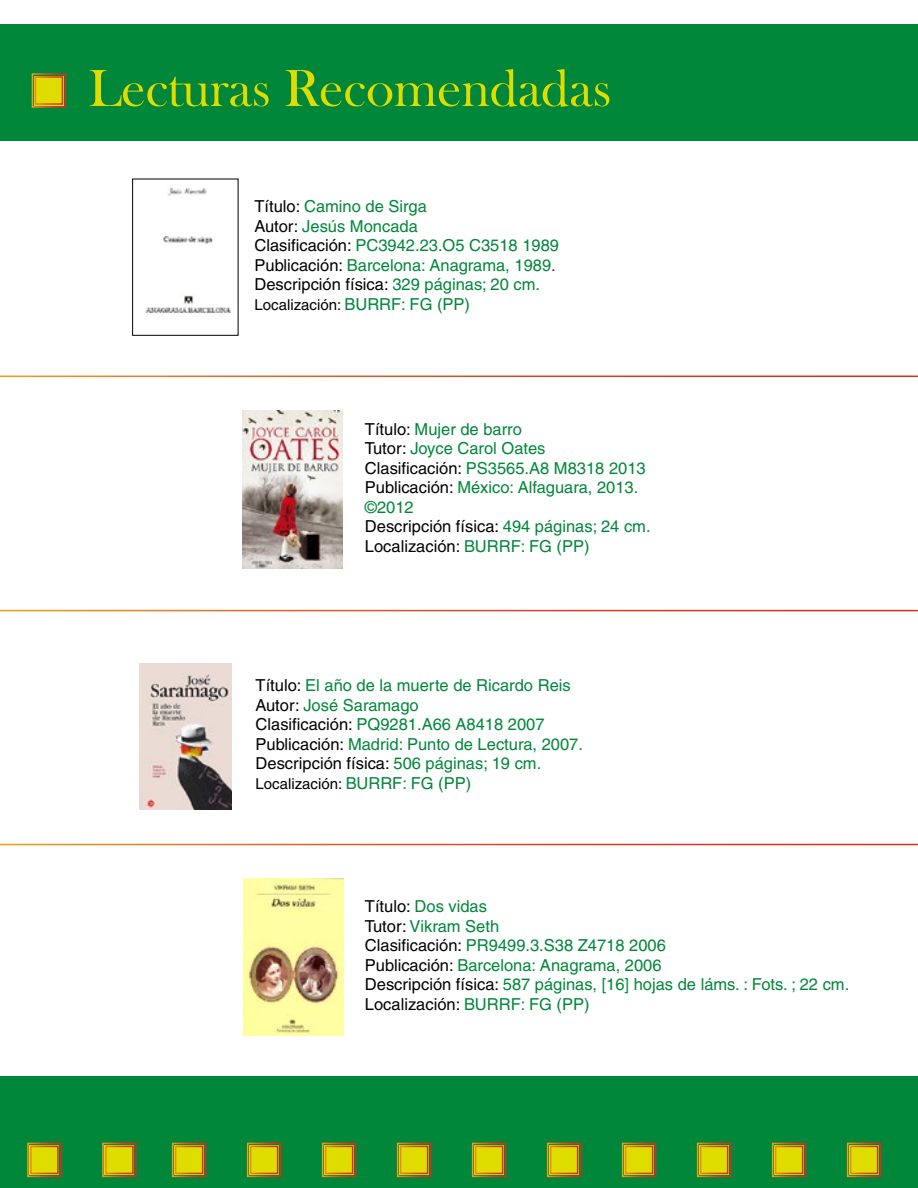
<style>
.page{position:relative;width:918px;height:1188px;background:#fff}
.page>*{position:absolute;margin:0;border:0;box-sizing:border-box;transform-origin:0 0}
.t1{font:54px "Bask Old Face";color:#dfdc00}
.t2{font:16.5px/19.5px "Helvetica";color:#008739}
.t3{font:15px "Helvetica";color:#000}
.s1{color:#000}
.s2{color:#5225a1}
.s3{font-size:16.5px;color:#008739}
</style>
<div class="page">
<div style="left:0;top:24px;width:918px;height:117px;background:#008739"></div>
<svg style="left:31px;top:73px;width:36px;height:35px"></svg>
<div style="left:0;top:1076px;width:918px;height:112px;background:#008739"></div>
<svg style="left:846px;top:1142px;width:36px;height:36px"></svg>
<svg style="left:771px;top:1142px;width:36px;height:36px"></svg>
<svg style="left:696px;top:1142px;width:36px;height:36px"></svg>
<svg style="left:621px;top:1142px;width:36px;height:36px"></svg>
<svg style="left:546px;top:1142px;width:36px;height:36px"></svg>
<svg style="left:471px;top:1142px;width:36px;height:36px"></svg>
<svg style="left:396px;top:1142px;width:36px;height:36px"></svg>
<svg style="left:321px;top:1142px;width:36px;height:36px"></svg>
<svg style="left:246px;top:1142px;width:36px;height:36px"></svg>
<svg style="left:171px;top:1142px;width:36px;height:36px"></svg>
<svg style="left:102px;top:1142px;width:35px;height:36px"></svg>
<svg style="left:27px;top:1142px;width:35px;height:36px"></svg>
<img style="left:145px;top:188px;width:86px;height:126px">
<div style="left:132px;top:179px;width:106px;height:157px;border:1px solid #000"></div>
<img style="left:140px;top:664px;width:91px;height:145px">
<img style="left:242px;top:411px;width:101px;height:157px">
<img style="left:243px;top:878px;width:101px;height:158px">
<h1 class="t1" style="left:88px;top:58px;width:525px">Lecturas Recomendadas</h1>
<p class="t2" style="left:255px;top:197px;width:306px"><span class="s1">Título:</span> Camino de Sirga<br><span class="s1">Autor:</span> Jesús Moncada<br><span class="s1">Clasificación:</span> PC3942.23.O5 C3518 1989<br><span class="s1">Publicación:</span> Barcelona: Anagrama, 1989<span class="s2">.<br></span><span class="s1">Descripción física:</span> 329 páginas; 20 cm.</p>
<p class="t3" style="left:255px;top:296px;width:217px">Localización: <span class="s3">BURRF: FG (PP)</span></p>
<p class="t2" style="left:365px;top:419px;width:287px"><span class="s1">Título:</span> Mujer de barro<br><span class="s1">Tutor:</span> Joyce Carol Oates<br><span class="s1">Clasificación:</span> PS3565.A8 M8318 2013<br><span class="s1">Publicación:</span> México: Alfaguara, 2013. ©2012<br><span class="s1">Descripción física:</span> 494 páginas; 24 cm.<br><span class="s1">Localización:</span> BURRF: FG (PP)</p>
<p class="t2" style="left:256px;top:676px;width:329px"><span class="s1">Título:</span> El año de la muerte de Ricardo Reis <span class="s1">Autor:</span> José Saramago<br><span class="s1">Clasificación:</span> PQ9281.A66 A8418 2007<br><span class="s1">Publicación:</span> Madrid: Punto de Lectura, 2007.<br><span class="s1">Descripción física:</span> 506 páginas; 19 cm.</p>
<p class="t3" style="left:256px;top:775px;width:217px">Localización: <span class="s3">BURRF: FG (PP)</span></p>
<p class="t2" style="left:365px;top:897px;width:486px"><span class="s1">Título:</span> Dos vidas<br><span class="s1">Tutor:</span> Vikram Seth<br><span class="s1">Clasificación:</span> PR9499.3.S38 Z4718 2006<br><span class="s1">Publicación:</span> Barcelona: Anagrama, 2006<br><span class="s1">Descripción física:</span> 587 páginas, [16] hojas de láms. : Fots. ; 22 cm.<br><span class="s1">Localización:</span> BURRF: FG (PP)</p>
</div>
